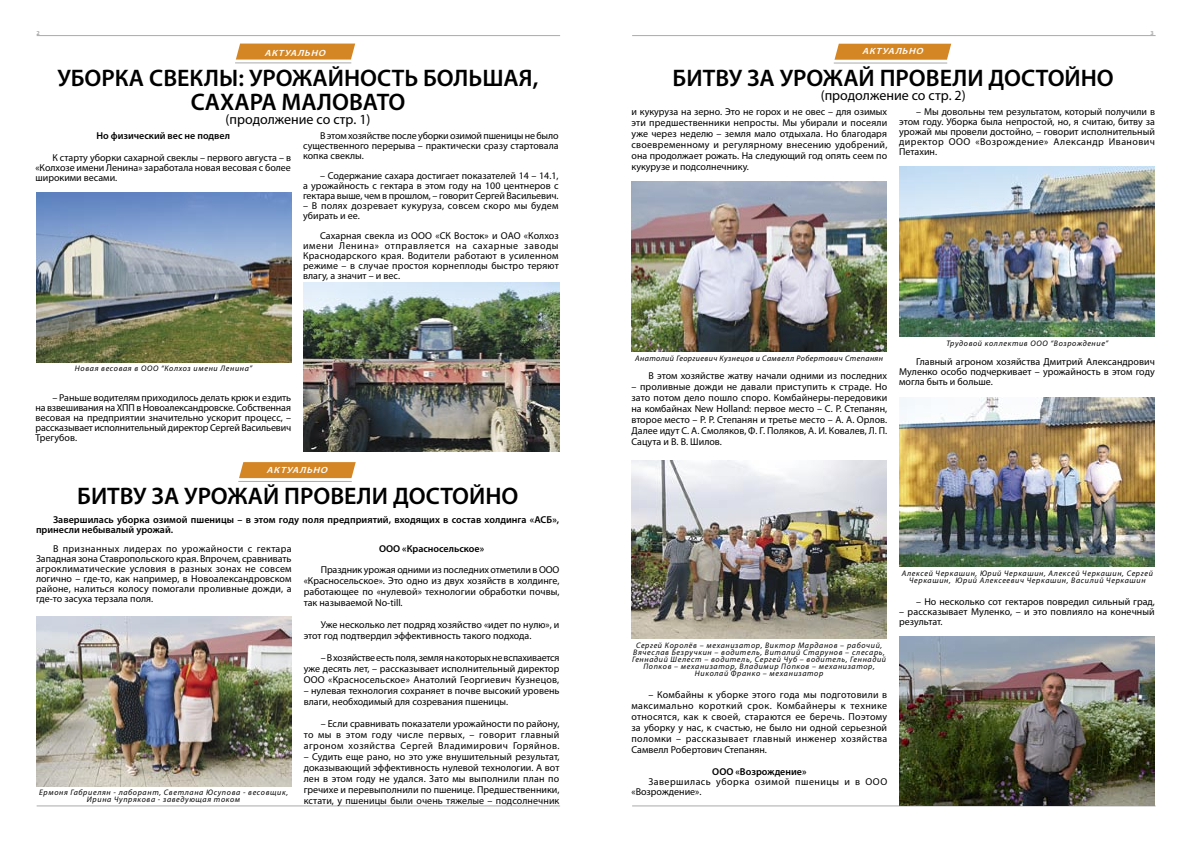
<style>
.page{position:relative;width:1191px;height:842px;background:#fff}
.page>*{position:absolute;margin:0;border:0;box-sizing:border-box;transform-origin:0 0}
.t1{font:600 24px/24px "Myriad Pro";color:#000;text-align:center}
.t2{font:14px "Myriad Pro";color:#000}
.Gazeta_Broyler_Polosa_Style_1{font:10px/11px "Myriad Pro";color:#000;text-align:justify}
.Gazeta_Broyler_Polosa_Style_1-2{font:600 10px/10px "Myriad Pro";letter-spacing:.005em;color:#000}
.Gazeta_Podzagolovok_Polosa{font:600 10px "Myriad Pro";color:#000}
.Gazeta_Broyler_Polosa_Style_1-3{font:10px/10px "Myriad Pro";letter-spacing:.025em;color:#000}
.Gazeta_Broyler_Polosa_Style_1-4{font:10px/10px "Myriad Pro";letter-spacing:.045em;color:#000}
.t3{font:italic 600 9px "Myriad Pro";color:#fff;scale:1.1 1}
.Gazeta_Broyler_Column_Cond{font:italic 8px/7px "Myriad Pro";letter-spacing:.08em;color:#000;text-align:center}
.Gazeta_Broyler_Column_Cond-2{font:italic 8px "Myriad Pro";letter-spacing:.05em;color:#000}
.t4{font:700 6px "Myriad Pro";color:#aaa}
</style>
<div class="page">
<hr style="left:37px;top:35px;width:523px;height:1px;background:#aaa">
<hr style="left:37px;top:806px;width:523px;height:1px;background:#aaa">
<hr style="left:632px;top:35px;width:523px;height:1px;background:#aaa">
<hr style="left:632px;top:806px;width:523px;height:1px;background:#aaa">
<svg style="left:834px;top:44px;width:117px;height:16px;background:#d68c31"></svg>
<hr style="left:833px;top:63px;width:114px;height:1px;background:#aaa">
<svg style="left:236px;top:44px;width:119px;height:16px;background:#d68d31"></svg>
<hr style="left:235px;top:63px;width:116px;height:1px;background:#aaa">
<svg style="left:239px;top:462px;width:117px;height:16px;background:#d58b2e"></svg>
<hr style="left:238px;top:481px;width:114px;height:1px;background:#aaa">
<img style="left:36px;top:193px;width:255px;height:169px">
<img style="left:304px;top:282px;width:255px;height:169px">
<img style="left:36px;top:617px;width:255px;height:169px">
<img style="left:899px;top:167px;width:256px;height:169px">
<img style="left:631px;top:182px;width:255px;height:169px">
<img style="left:631px;top:460px;width:255px;height:179px">
<img style="left:899px;top:397px;width:256px;height:170px">
<img style="left:899px;top:636px;width:256px;height:170px">
<p class="t4" style="left:37px;top:29px;width:5px">2</p>
<p class="t4" style="left:1150px;top:29px;width:5px">3</p>
<p class="t3" style="left:264px;top:48px;width:59px">АКТУАЛЬНО</p>
<p class="t1" style="left:58px;top:67px;width:482px">УБОРКА СВЕКЛЫ: УРОЖАЙНОСТЬ БОЛЬШАЯ,<br>САХАРА МАЛОВАТО</p>
<p class="t2" style="left:225px;top:112px;width:146px">(продолжение со стр. 1)</p>
<p class="Gazeta_Podzagolovok_Polosa" style="left:96px;top:130px;width:135px">Но физический вес не подвел</p>
<p class="Gazeta_Broyler_Polosa_Style_1" style="left:35px;top:153px;width:257px;line-height:10px;text-indent:17px">К старту уборки сахарной свеклы – первого августа – в «Колхозе имени Ленина» заработала новая весовая с более широкими весами.</p>
<p class="Gazeta_Broyler_Polosa_Style_1" style="left:303px;top:131px;width:257px;line-height:10px;text-indent:17px">В этом хозяйстве после уборки озимой пшеницы не было существенного перерыва – практически сразу стартовала копка свеклы.</p>
<p class="Gazeta_Broyler_Polosa_Style_1" style="left:303px;top:171px;width:257px;line-height:10px;text-indent:17px">– Содержание сахара достигает показателей 14 – 14.1, а урожайность с гектара в этом году на 100 центнеров с гектара выше, чем в прошлом, – говорит Сергей Васильевич.</p>
<p class="Gazeta_Broyler_Polosa_Style_1-3" style="left:303px;top:201px;width:257px">– В полях дозревает кукуруза, совсем скоро мы будем убирать и ее.</p>
<p class="Gazeta_Broyler_Polosa_Style_1" style="left:303px;top:231px;width:257px;line-height:10px;text-indent:17px">Сахарная свекла из ООО «СК Восток» и ОАО «Колхоз имени Ленина» отправляется на сахарные заводы Краснодарского края. Водители работают в усиленном режиме – в случае простоя корнеплоды быстро теряют влагу, а значит – и вес.</p>
<p class="Gazeta_Broyler_Column_Cond" style="left:75px;top:365px;width:179px">Новая весовая в ООО “Колхоз имени Ленина”</p>
<p class="Gazeta_Broyler_Polosa_Style_1" style="left:35px;top:393px;width:257px;line-height:10px;text-indent:17px">– Раньше водителям приходилось делать крюк и ездить на взвешивания на ХПП в Новоалександровске. Собственная весовая на предприятии значительно ускорит процесс, – рассказывает исполнительный директор Сергей Васильевич Трегубов.</p>
<p class="t3" style="left:267px;top:465px;width:59px">АКТУАЛЬНО</p>
<p class="t1" style="left:77px;top:484px;width:443px">БИТВУ ЗА УРОЖАЙ ПРОВЕЛИ ДОСТОЙНО</p>
<p class="Gazeta_Broyler_Polosa_Style_1-2" style="left:36px;top:515px;width:525px;text-indent:17px">Завершилась уборка озимой пшеницы – в этом году поля предприятий, входящих в состав холдинга «АСБ», принесли небывалый урожай.</p>
<p class="Gazeta_Broyler_Polosa_Style_1" style="left:36px;top:544px;width:257px;line-height:10px;text-indent:17px">В признанных лидерах по урожайности с гектара Западная зона Ставропольского края. Впрочем, сравнивать агроклиматические условия в разных зонах не совсем логично – где-то, как например, в Новоалександровском районе, налиться колосу помогали проливные дожди, а где-то засуха терзала поля.</p>
<p class="Gazeta_Podzagolovok_Polosa" style="left:379px;top:543px;width:107px">ООО «Красносельское»</p>
<p class="Gazeta_Broyler_Polosa_Style_1" style="left:304px;top:564px;width:257px;text-indent:17px">Праздник урожая одними из последних отметили в ООО «Красносельское». Это одно из двух хозяйств в холдинге, работающее по «нулевой» технологии обработки почвы, так называемой No-till.</p>
<p class="Gazeta_Broyler_Polosa_Style_1" style="left:304px;top:619px;width:257px;text-indent:17px">Уже несколько лет подряд хозяйство «идет по нулю», и этот год подтвердил эффективность такого подхода.</p>
<p class="Gazeta_Broyler_Polosa_Style_1" style="left:304px;top:652px;width:257px;text-indent:17px">– В хозяйстве есть поля, земля на которых не вспахивается уже десять лет, – рассказывает исполнительный директор ООО «Красносельское» Анатолий Георгиевич Кузнецов,</p>
<p class="Gazeta_Broyler_Polosa_Style_1" style="left:304px;top:685px;width:257px">– нулевая технология сохраняет в почве высокий уровень влаги, необходимый для созревания пшеницы.</p>
<p class="Gazeta_Broyler_Polosa_Style_1" style="left:304px;top:718px;width:257px;text-indent:17px">– Если сравнивать показатели урожайности по району, то мы в этом году числе первых, – говорит главный агроном хозяйства Сергей Владимирович Горяйнов.</p>
<p class="Gazeta_Broyler_Polosa_Style_1" style="left:304px;top:751px;width:257px">– Судить еще рано, но это уже внушительный результат, доказывающий эффективность нулевой технологии. А вот лен в этом году не удался. Зато мы выполнили план по гречихе и перевыполнили по пшенице. Предшественники, кстати, у пшеницы были очень тяжелые – подсолнечник</p>
<p class="Gazeta_Broyler_Column_Cond" style="left:39px;top:789px;width:250px">Ермоня Габриелян - лаборант, Светлана Юсупова - весовщик,<br>Ирина Чупрякова - заведующая током</p>
<p class="t3" style="left:862px;top:46px;width:59px">АКТУАЛЬНО</p>
<p class="t1" style="left:672px;top:66px;width:443px">БИТВУ ЗА УРОЖАЙ ПРОВЕЛИ ДОСТОЙНО</p>
<p class="t2" style="left:820px;top:87px;width:146px">(продолжение со стр. 2)</p>
<p class="Gazeta_Broyler_Polosa_Style_1" style="left:631px;top:107px;width:257px">и кукуруза на зерно. Это не горох и не овес – для озимых эти предшественники непросты. Мы убирали и посеяли уже через неделю – земля мало отдыхала. Но благодаря своевременному и регулярному внесению удобрений, она продолжает рожать. На следующий год опять сеем по кукурузе и подсолнечнику.</p>
<p class="Gazeta_Broyler_Polosa_Style_1" style="left:899px;top:107px;width:257px;line-height:10px;text-indent:17px">– Мы довольны тем результатом, который получили в этом году. Уборка была непростой, но, я считаю, битву за урожай мы провели достойно, – говорит исполнительный директор ООО «Возрождение» Александр Иванович Петахин.</p>
<p class="Gazeta_Broyler_Column_Cond-2" style="left:635px;top:354px;width:249px">Анатолий Георгиевич Кузнецов и Самвелл Робертович Степанян</p>
<p class="Gazeta_Broyler_Polosa_Style_1" style="left:648px;top:371px;width:240px">В этом хозяйстве жатву начали одними из последних</p>
<p class="Gazeta_Broyler_Polosa_Style_1" style="left:631px;top:382px;width:257px">– проливные дожди не давали приступить к страде. Но зато потом дело пошло споро. Комбайнеры-передовики на комбайнах New Holland: первое место – С. Р. Степанян, второе место – Р. Р. Степанян и третье место – А. А. Орлов.<br>Далее идут С. А. Смоляков, Ф. Г. Поляков, А. И. Ковалев, Л. П.<br>Сацута и В. В. Шилов.</p>
<p class="Gazeta_Broyler_Column_Cond" style="left:946px;top:339px;width:163px">Трудовой коллектив ООО “Возрождение”</p>
<p class="Gazeta_Broyler_Polosa_Style_1" style="left:899px;top:357px;width:257px;line-height:10px;text-indent:17px">Главный агроном хозяйства Дмитрий Александрович Муленко особо подчеркивает – урожайность в этом году могла быть и больше.</p>
<p class="Gazeta_Broyler_Column_Cond" style="left:632px;top:642px;width:255px">Сергей Королёв – механизатор, Виктор Марданов – рабочий, Вячеслав Безручкин – водитель, Виталий Старунов – слесарь, Геннадий Шелест – водитель, Сергей Чуб – водитель, Геннадий Попков – механизатор, Владимир Попков – механизатор, Николай Франко – механизатор</p>
<p class="Gazeta_Broyler_Polosa_Style_1" style="left:631px;top:690px;width:257px;text-indent:17px">– Комбайны к уборке этого года мы подготовили в максимально короткий срок. Комбайнеры к технике относятся, как к своей, стараются ее беречь. Поэтому за уборку у нас, к счастью, не было ни одной серьезной поломки – рассказывает главный инженер хозяйства Самвелл Робертович Степанян.</p>
<p class="Gazeta_Podzagolovok_Polosa" style="left:712px;top:766px;width:96px">ООО «Возрождение»</p>
<p class="Gazeta_Broyler_Polosa_Style_1-4" style="left:631px;top:777px;width:257px;text-indent:17px">Завершилась уборка озимой пшеницы и в ООО «Возрождение».</p>
<p class="Gazeta_Broyler_Column_Cond" style="left:902px;top:570px;width:252px">Алексей Черкашин, Юрий Черкашин, Алексей Черкашин, Сергей<br>Черкашин, Юрий Алексеевич Черкашин, Василий Черкашин</p>
<p class="Gazeta_Broyler_Polosa_Style_1" style="left:916px;top:597px;width:240px">– Но несколько сот гектаров повредил сильный град,</p>
<p class="Gazeta_Broyler_Polosa_Style_1" style="left:899px;top:607px;width:257px;line-height:10px">– рассказывает Муленко, – и это повлияло на конечный результат.</p>
</div>
